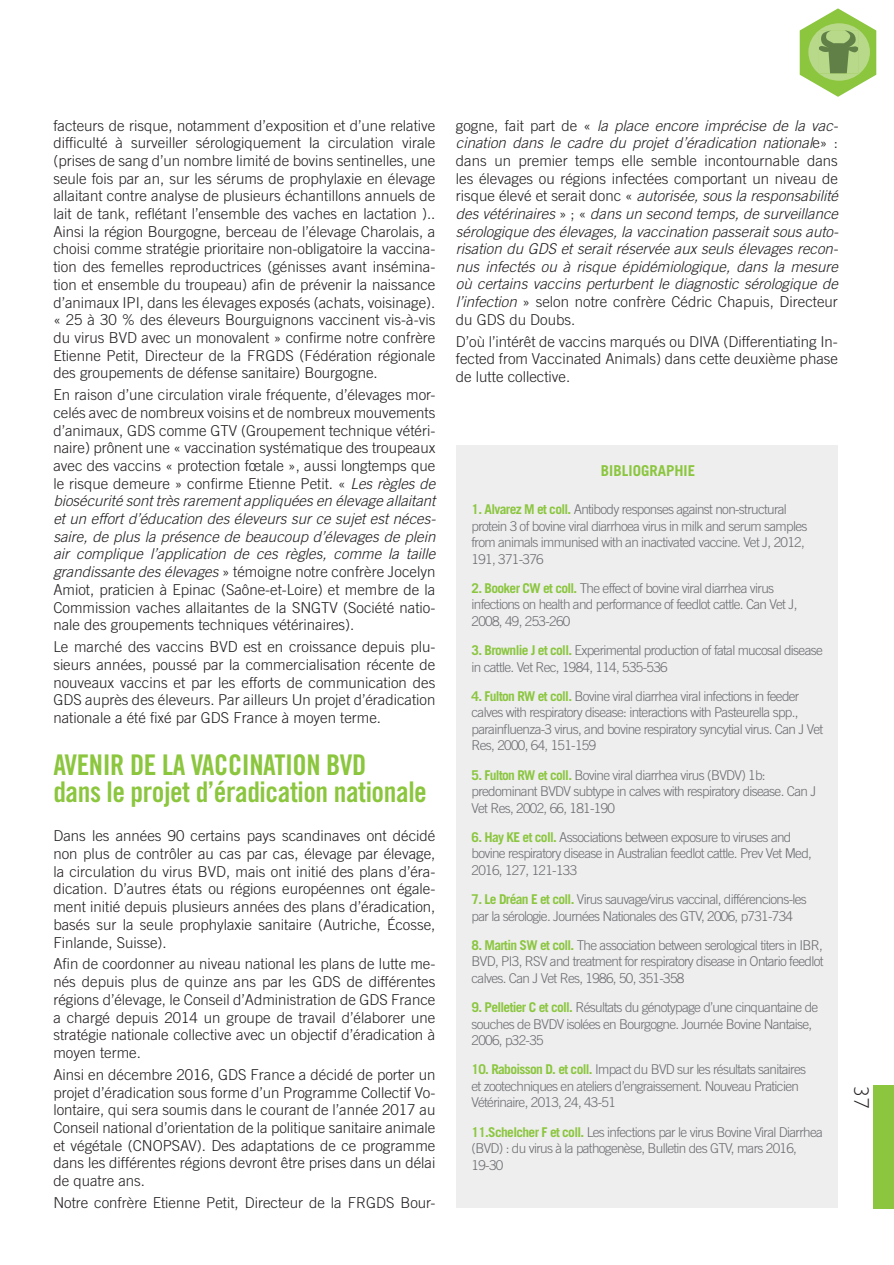
<style>
.page{position:relative;width:894px;height:1265px;background:#fff}
.page>*{position:absolute;margin:0;border:0;box-sizing:border-box;transform-origin:0 0}
.t1{font:28.5px/27px "Trade Gothic LT Std Bd Cn 20";letter-spacing:-.015em;color:#8bc63e}
.t2{font:300 21px "Gill Sans";color:#231f20}
.t3{font:300 15px/17.7px "Trade Gothic LT Std";color:#231f20;text-align:justify}
.t4{font:italic 300 15px/17.5px "Trade Gothic LT Std";color:#231f20;text-align:justify}
.t5{font:700 15px "Trade Gothic LT Std";color:#8bc63e}
.t6{font:300 13.5px/16.5px "Trade Gothic LT Std";letter-spacing:-.05em;color:#6c6d70}
.s1{font-style:italic}
.s2{font-style:normal}
.s3{font-weight:700;color:#8bc63e}
</style>
<div class="page">
<div style="left:456px;top:445px;width:382px;height:762px;background:#eeeeef"></div>
<div style="left:872px;top:1085px;width:21px;height:124px;background:#8bc63e"></div>
<svg style="left:799px;top:8px;width:77px;height:89px"></svg>
<img style="left:818px;top:30px;width:40px;height:43px">
<p class="t3" style="left:53px;top:116px;width:383px">facteurs de risque, notamment d’exposition et d’une relative difficulté à surveiller sérologiquement la circulation virale (prises de sang d’un nombre limité de bovins sentinelles, une seule fois par an, sur les sérums de prophylaxie en élevage allaitant contre analyse de plusieurs échantillons annuels de lait de tank, reflétant l’ensemble des vaches en lactation )..<br>Ainsi la région Bourgogne, berceau de l’élevage Charolais, a choisi comme stratégie prioritaire non-obligatoire la vaccina&shy;tion des femelles reproductrices (génisses avant insémina&shy;tion et ensemble du troupeau) afin de prévenir la naissance d’animaux IPI, dans les élevages exposés (achats, voisinage). « 25 à 30 % des éleveurs Bourguignons vaccinent vis-à-vis du virus BVD avec un monovalent » confirme notre confrère Etienne Petit, Directeur de la FRGDS (Fédération régionale des groupements de défense sanitaire) Bourgogne.</p>
<p class="t3" style="left:53px;top:386px;width:384px">En raison d’une circulation virale fréquente, d’élevages mor&shy;celés avec de nombreux voisins et de nombreux mouvements d’animaux, GDS comme GTV (Groupement technique vétéri&shy;naire) prônent une « vaccination systématique des troupeaux avec des vaccins « protection fœtale », aussi longtemps que le risque demeure » confirme Etienne Petit. « <span class="s1">Les règles de biosécurité sont très rarement appliquées en élevage allaitant et un effort d’éducation des éleveurs sur ce sujet est néces&shy;saire, de plus la présence de beaucoup d’élevages de plein air complique l’application de ces règles, comme la taille grandissante des élevages</span> » témoigne notre confrère Jocelyn Amiot, praticien à Epinac (Saône-et-Loire) et membre de la Commission vaches allaitantes de la SNGTV (Société natio&shy;nale des groupements techniques vétérinaires).</p>
<p class="t3" style="left:53px;top:638px;width:383px">Le marché des vaccins BVD est en croissance depuis plu&shy;sieurs années, poussé par la commercialisation récente de nouveaux vaccins et par les efforts de communication des GDS auprès des éleveurs. Par ailleurs Un projet d’éradication nationale a été fixé par GDS France à moyen terme.</p>
<h1 class="t1" style="left:53px;top:751px;width:375px">AVENIR DE LA VACCINATION BVD<br>dans le projet d’éradication nationale</h1>
<p class="t3" style="left:53px;top:827px;width:383px">Dans les années 90 certains pays scandinaves ont décidé non plus de contrôler au cas par cas, élevage par élevage, la circulation du virus BVD, mais ont initié des plans d’éra&shy;dication. D’autres états ou régions européennes ont égale&shy;ment initié depuis plusieurs années des plans d’éradication, basés sur la seule prophylaxie sanitaire (Autriche, Écosse, Finlande, Suisse).</p>
<p class="t3" style="left:53px;top:955px;width:383px">Afin de coordonner au niveau national les plans de lutte me&shy;nés depuis plus de quinze ans par les GDS de différentes régions d’élevage, le Conseil d’Administration de GDS France a chargé depuis 2014 un groupe de travail d’élaborer une stratégie nationale collective avec un objectif d’éradication à moyen terme.</p>
<p class="t3" style="left:53px;top:1065px;width:383px">Ainsi en décembre 2016, GDS France a décidé de porter un projet d’éradication sous forme d’un Programme Collectif Vo&shy;lontaire, qui sera soumis dans le courant de l’année 2017 au Conseil national d’orientation de la politique sanitaire animale et végétale (CNOPSAV). Des adaptations de ce programme dans les différentes régions devront être prises dans un délai de quatre ans.</p>
<p class="t3" style="left:53px;top:1193px;width:383px">Notre confrère Etienne Petit, Directeur de la FRGDS Bour-</p>
<p class="t4" style="left:456px;top:117px;width:384px"><span class="s2">gogne, fait part de «</span> la place encore imprécise de la vac&shy;cination dans le cadre du projet d’éradication national<span class="s2">e» : dans un premier temps elle semble incontournable dans les élevages ou régions infectées comportant un niveau de risque élevé et serait donc «</span> autorisée, sous la responsabilité des vétérinaires <span class="s2">» ; «</span> dans un second temps, de surveillance sérologique des élevages, la vaccination passerait sous auto&shy;risation du GDS et serait réservée aux seuls élevages recon&shy;nus infectés ou à risque épidémiologique, dans la mesure où certains vaccins perturbent le diagnostic sérologique de l’infection <span class="s2">» selon notre confrère Cédric Chapuis, Directeur du GDS du Doubs.</span></p>
<p class="t3" style="left:456px;top:332px;width:383px">D’où l’intérêt de vaccins marqués ou DIVA (Differentiating In&shy;fected from Vaccinated Animals) dans cette deuxième phase de lutte collective.</p>
<p class="t5" style="left:601px;top:462px;width:96px">BIBLIOGRAPHIE</p>
<p class="t6" style="left:471px;top:501px;width:337px"><span class="s3">1. Alvarez M et coll.</span> Antibody responses against non-structural protein 3 of bovine viral diarrhoea virus in milk and serum samples from animals immunised with an inactivated vaccine. Vet J, 2012, 191, 371-376</p>
<p class="t6" style="left:471px;top:579px;width:327px"><span class="s3">2. Booker CW et coll.</span> The effect of bovine viral diarrhea virus infections on health and performance of feedlot cattle. Can Vet J,<br>2008, 49, 253-260</p>
<p class="t6" style="left:471px;top:642px;width:353px"><span class="s3">3. Brownlie J et coll.</span> Experimental production of fatal mucosal disease in cattle. Vet Rec, 1984, 114, 535-536</p>
<p class="t6" style="left:471px;top:687px;width:353px"><span class="s3">4. Fulton RW et coll.</span> Bovine viral diarrhea viral infections in feeder calves with respiratory disease: interactions with Pasteurella spp., parainfluenza-3 virus, and bovine respiratory syncytial virus. Can J Vet Res, 2000, 64, 151-159</p>
<p class="t6" style="left:471px;top:766px;width:346px"><span class="s3">5. Fulton RW et coll.</span> Bovine viral diarrhea virus (BVDV) 1b: predominant BVDV subtype in calves with respiratory disease. Can J<br>Vet Res, 2002, 66, 181-190</p>
<p class="t6" style="left:471px;top:828px;width:342px"><span class="s3">6. Hay KE et coll.</span> Associations between exposure to viruses and bovine respiratory disease in Australian feedlot cattle. Prev Vet Med,<br>2016, 127, 121-133</p>
<p class="t6" style="left:471px;top:891px;width:337px"><span class="s3">7. Le Dréan E et coll.</span> Virus sauvage/virus vaccinal, différencions-les par la sérologie. Journées Nationales des GTV, 2006, p731-734</p>
<p class="t6" style="left:471px;top:936px;width:353px;text-align:justify"><span class="s3">8. Martin SW et coll.</span> The association between serological titers in IBR, BVD, PI3, RSV and treatment for respiratory disease in Ontario feedlot calves. Can J Vet Res, 1986, 50, 351-358</p>
<p class="t6" style="left:471px;top:999px;width:348px"><span class="s3">9. Pelletier C et coll.</span> Résultats du génotypage d’une cinquantaine de souches de BVDV isolées en Bourgogne. Journée Bovine Nantaise,<br>2006, p32-35</p>
<p class="t6" style="left:471px;top:1061px;width:336px"><span class="s3">10. Raboisson D. et coll.</span> Impact du BVD sur les résultats sanitaires et zootechniques en ateliers d’engraissement. Nouveau Praticien<br>Vétérinaire, 2013, 24, 43-51</p>
<p class="t6" style="left:471px;top:1123px;width:353px"><span class="s3">11.Schelcher F et coll.</span> Les infections par le virus Bovine Viral Diarrhea (BVD) : du virus à la pathogenèse, Bulletin des GTV, mars 2016,<br>19-30</p>
<h2 class="t2" style="left:877px;top:1085px;width:24px;rotate:90deg">37</h2>
</div>
